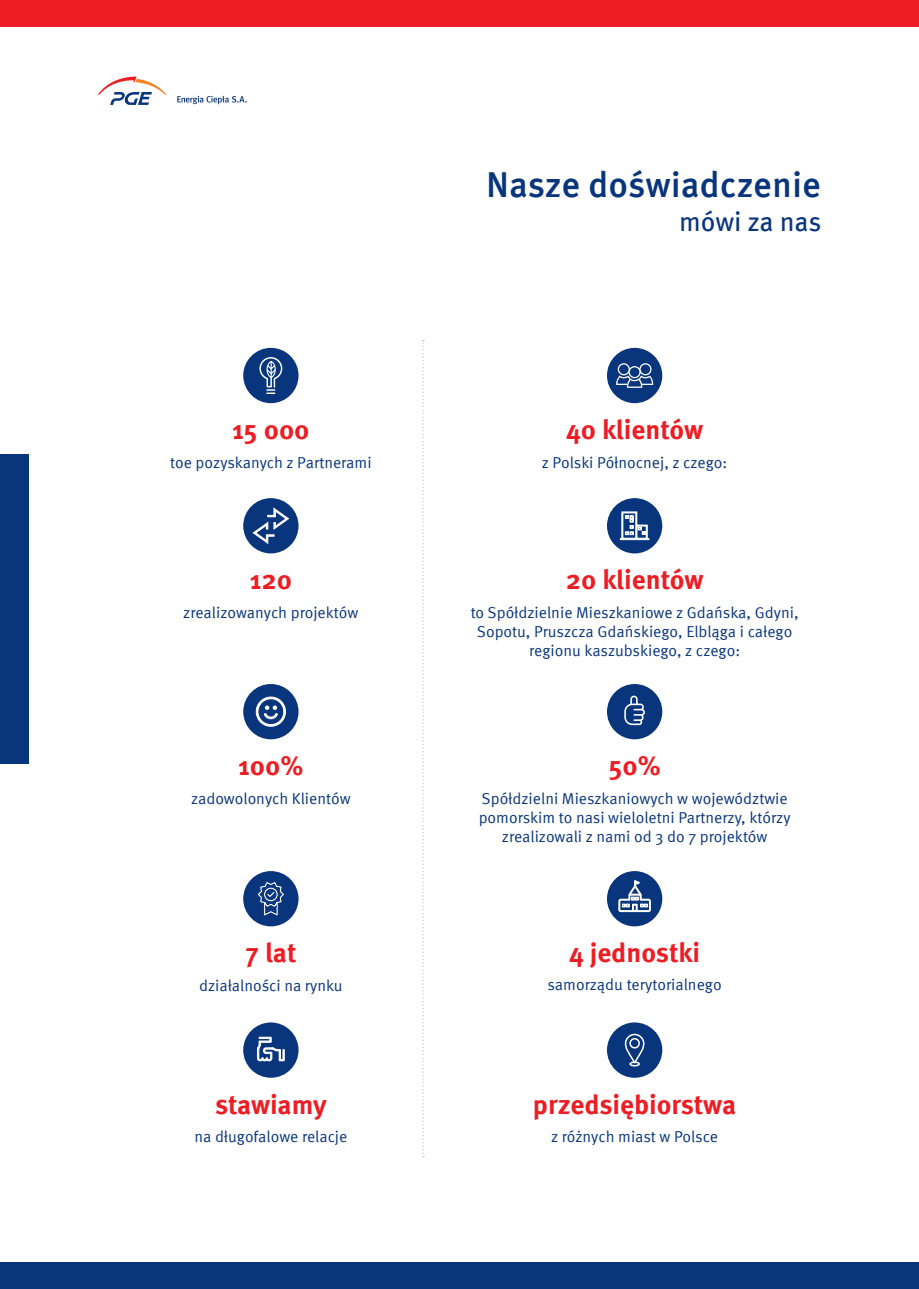
<style>
.page{position:relative;width:919px;height:1289px;background:#fff}
.page>*{position:absolute;margin:0;border:0;box-sizing:border-box;transform-origin:0 0}
.t1{font:500 36px "Meta Pro";color:#08357c}
.t2{font:700 27px "Meta Pro";color:#ee1d23}
.t3{font:27px "Meta Pro";letter-spacing:-.01em;color:#08357c}
.t4{font:15.75px "Meta Pro";color:#08357c}
</style>
<div class="page">
<div style="left:0;top:454px;width:29px;height:309px;background:#08357c"></div>
<svg style="left:98px;top:77px;width:68px;height:28px"></svg>
<svg style="left:177px;top:96px;width:70px;height:8px"></svg>
<div style="left:0;top:1262px;width:918px;height:26px;background:#08357c"></div>
<div style="left:0;top:0;width:918px;height:26px;background:#ee1d23"></div>
<div style="left:243px;top:498px;width:55px;height:55px;background:#08357c;border-radius:50%"></div>
<svg style="left:252px;top:507px;width:37px;height:37px"></svg>
<div style="left:243px;top:348px;width:55px;height:55px;background:#08357c;border-radius:50%"></div>
<svg style="left:259px;top:357px;width:23px;height:37px"></svg>
<div style="left:243px;top:871px;width:55px;height:55px;background:#08357c;border-radius:50%"></div>
<svg style="left:258px;top:881px;width:27px;height:35px"></svg>
<div style="left:243px;top:1022px;width:55px;height:55px;background:#08357c;border-radius:50%"></div>
<svg style="left:257px;top:1036px;width:27px;height:25px"></svg>
<div style="left:607px;top:684px;width:55px;height:55px;background:#08357c;border-radius:50%"></div>
<svg style="left:624px;top:695px;width:21px;height:30px"></svg>
<div style="left:607px;top:348px;width:55px;height:55px;background:#08357c;border-radius:50%"></div>
<svg style="left:616px;top:363px;width:37px;height:25px"></svg>
<div style="left:607px;top:871px;width:55px;height:55px;background:#08357c;border-radius:50%"></div>
<svg style="left:618px;top:880px;width:32px;height:32px"></svg>
<div style="left:607px;top:1022px;width:55px;height:55px;background:#08357c;border-radius:50%"></div>
<svg style="left:624px;top:1033px;width:20px;height:33px"></svg>
<div style="left:607px;top:498px;width:55px;height:55px;background:#08357c;border-radius:50%"></div>
<svg style="left:620px;top:511px;width:29px;height:29px"></svg>
<div style="left:243px;top:684px;width:55px;height:55px;background:#08357c;border-radius:50%"></div>
<svg style="left:255px;top:696px;width:31px;height:31px"></svg>
<svg style="left:422px;top:340px;width:2px;height:817px"></svg>
<p class="t2" style="left:232px;top:408px;width:79px">15 000</p>
<p class="t4" style="left:170px;top:450px;width:203px">toe pozyskanych z Partnerami</p>
<p class="t2" style="left:250px;top:558px;width:44px">120</p>
<p class="t4" style="left:183px;top:600px;width:177px">zrealizowanych projektów</p>
<p class="t2" style="left:238px;top:744px;width:67px">100%</p>
<p class="t4" style="left:191px;top:786px;width:161px">zadowolonych Klientów</p>
<p class="t2" style="left:245px;top:931px;width:52px">7 lat</p>
<p class="t4" style="left:199px;top:973px;width:145px">działalności na rynku</p>
<p class="t2" style="left:215px;top:1082px;width:113px">stawiamy</p>
<p class="t4" style="left:194px;top:1124px;width:154px">na długofalowe relacje</p>
<p class="t1" style="left:486px;top:156px;width:336px">Nasze doświadczenie</p>
<p class="t3" style="left:679px;top:201px;width:144px">mówi za nas</p>
<p class="t2" style="left:566px;top:408px;width:139px">40 klientów</p>
<p class="t4" style="left:542px;top:450px;width:187px">z Polski Północnej, z czego:</p>
<p class="t2" style="left:565px;top:558px;width:139px">20 klientów</p>
<p class="t4" style="left:470px;top:600px;width:329px">to Spółdzielnie Mieszkaniowe z Gdańska, Gdyni,</p>
<p class="t4" style="left:477px;top:619px;width:317px">Sopotu, Pruszcza Gdańskiego, Elbląga i całego</p>
<p class="t4" style="left:529px;top:638px;width:212px">regionu kaszubskiego, z czego:</p>
<p class="t2" style="left:608px;top:744px;width:54px">50%</p>
<p class="t4" style="left:481px;top:786px;width:307px">Spółdzielni Mieszkaniowych w województwie</p>
<p class="t4" style="left:478px;top:805px;width:313px">pomorskim to nasi wieloletni Partnerzy, którzy</p>
<p class="t4" style="left:501px;top:824px;width:267px">zrealizowali z nami od 3 do 7 projektów</p>
<p class="t2" style="left:569px;top:931px;width:132px">4 jednostki</p>
<p class="t4" style="left:547px;top:972px;width:175px">samorządu terytorialnego</p>
<p class="t2" style="left:533px;top:1082px;width:205px">przedsiębiorstwa</p>
<p class="t4" style="left:551px;top:1124px;width:168px">z różnych miast w Polsce</p>
</div>
